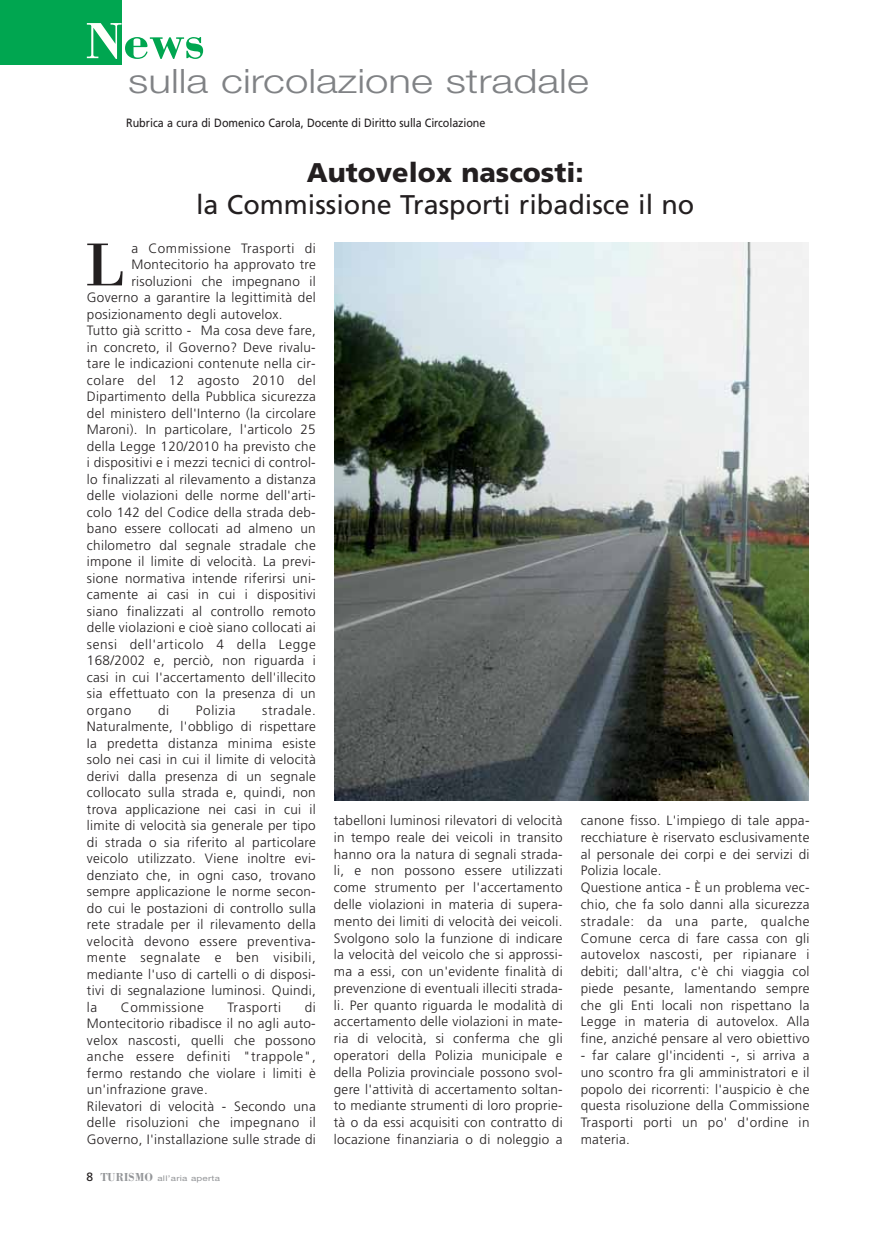
<style>
.page{position:relative;width:893px;height:1234px;background:#fff}
.page>*{position:absolute;margin:0;border:0;box-sizing:border-box;transform-origin:0 0}
.t1{font:62.55px "Bodoni";color:#231f20}
.t2{font:700 52.5px "Bodoni";color:#00a650}
.t3{font:300 33.6px "Helvetica Neue";color:#808285;scale:1.25 1}
.t4{font:27px "Frutiger";color:#231f20}
.t5{font:900 27px "Frutiger";color:#231f20}
.t6{font:300 13.5px/16.8px "Frutiger";letter-spacing:.02em;color:#231f20;text-align:justify}
.t7{font:300 13.5px "Frutiger";letter-spacing:.045em;color:#231f20}
.t8{font:300 13.5px "Frutiger";letter-spacing:.04em;color:#231f20}
.t9{font:12px "Frutiger";letter-spacing:-.01em;color:#231f20;scale:.9 1}
.t10{font:7.8px "Helvetica Neue";letter-spacing:.03em;color:#939598;scale:1.25 1}
.s1{color:#fffffb}
.s2{font-family:"Frutiger";font-size:12px;color:#231f20}
.s3{font-family:"Bodoni";font-weight:700;font-size:12px}
</style>
<div class="page">
<div style="left:0;top:0;width:121px;height:65px;background:#00a650"></div>
<img style="left:335px;top:242px;width:473px;height:557px">
<h2 class="t2" style="left:85px;top:15px;width:121px"><span class="s1">N</span>ews</h2>
<h3 class="t3" style="left:128px;top:69px;width:370px">sulla circolazione stradale</h3>
<p class="t9" style="left:126px;top:118px;width:401px">Rubrica a cura di Domenico Carola, Docente di Diritto sulla Circolazione</p>
<h3 class="t5" style="left:307px;top:161px;width:278px">Autovelox nascosti:</h3>
<h3 class="t4" style="left:196px;top:193px;width:500px">la Commissione Trasporti ribadisce il no</h3>
<h1 class="t1" style="left:86px;top:233px;width:40px">L</h1>
<p class="t8" style="left:131px;top:242px;width:186px">a Commissione Trasporti di</p>
<p class="t6" style="left:131px;top:258px;width:186px">Montecitorio ha approvato tre</p>
<p class="t6" style="left:131px;top:275px;width:186px">risoluzioni che impegnano il</p>
<p class="t6" style="left:87px;top:291px;width:230px">Governo a garantire la legittimità del</p>
<p class="t6" style="left:87px;top:308px;width:197px">posizionamento degli autovelox.</p>
<p class="t6" style="left:87px;top:324px;width:230px">Tutto già scritto - Ma cosa deve fare,</p>
<p class="t6" style="left:87px;top:341px;width:230px">in concreto, il Governo? Deve rivalu-</p>
<p class="t6" style="left:87px;top:357px;width:230px">tare le indicazioni contenute nella cir-</p>
<p class="t7" style="left:87px;top:374px;width:230px">colare del 12 agosto 2010 del</p>
<p class="t6" style="left:87px;top:390px;width:230px">Dipartimento della Pubblica sicurezza</p>
<p class="t6" style="left:87px;top:407px;width:230px">del ministero dell'Interno (la circolare</p>
<p class="t6" style="left:87px;top:423px;width:230px">Maroni). In particolare, l'articolo 25</p>
<p class="t6" style="left:87px;top:440px;width:230px">della Legge 120/2010 ha previsto che</p>
<p class="t6" style="left:87px;top:456px;width:230px">i dispositivi e i mezzi tecnici di control-</p>
<p class="t6" style="left:87px;top:473px;width:230px">lo finalizzati al rilevamento a distanza</p>
<p class="t6" style="left:87px;top:489px;width:230px">delle violazioni delle norme dell'arti-</p>
<p class="t6" style="left:87px;top:506px;width:230px">colo 142 del Codice della strada deb-</p>
<p class="t6" style="left:87px;top:522px;width:230px">bano essere collocati ad almeno un</p>
<p class="t6" style="left:87px;top:539px;width:230px">chilometro dal segnale stradale che</p>
<p class="t6" style="left:87px;top:555px;width:230px">impone il limite di velocità. La previ-</p>
<p class="t6" style="left:87px;top:572px;width:230px">sione normativa intende riferirsi uni-</p>
<p class="t6" style="left:87px;top:588px;width:230px">camente ai casi in cui i dispositivi</p>
<p class="t6" style="left:87px;top:605px;width:230px">siano finalizzati al controllo remoto</p>
<p class="t6" style="left:87px;top:621px;width:230px">delle violazioni e cioè siano collocati ai</p>
<p class="t7" style="left:87px;top:638px;width:230px">sensi dell'articolo 4 della Legge</p>
<p class="t6" style="left:87px;top:654px;width:230px">168/2002 e, perciò, non riguarda i</p>
<p class="t6" style="left:87px;top:670px;width:230px">casi in cui I'accertamento dell'illecito</p>
<p class="t6" style="left:87px;top:687px;width:230px">sia effettuato con Ia presenza di un</p>
<p class="t6" style="left:87px;top:703px;width:46px">organo</p>
<p class="t6" style="left:158px;top:703px;width:13px">di</p>
<p class="t7" style="left:196px;top:704px;width:41px">Polizia</p>
<p class="t6" style="left:87px;top:704px;width:230px;text-indent:175px">stradale.<br>Naturalmente, l'obbligo di rispettare Ia predetta distanza minima esiste solo nei casi in cui il limite di velocità derivi dalla presenza di un segnale collocato sulla strada e, quindi, non trova applicazione nei casi in cui il limite di velocità sia generale per tipo di strada o sia riferito al particolare veicolo utilizzato. Viene inoltre evi&shy;denziato che, in ogni caso, trovano sempre applicazione le norme secon&shy;do cui le postazioni di controllo sulla rete stradale per il rilevamento della velocità devono essere preventiva&shy;mente segnalate e ben visibili, mediante l'uso di cartelli o di disposi&shy;tivi di segnalazione luminosi. Quindi, la</p>
<p class="t6" style="left:334px;top:814px;width:230px">tabelloni luminosi rilevatori di velocità in tempo reale dei veicoli in transito hanno ora la natura di segnali strada&shy;li, e non possono essere utilizzati come strumento per l'accertamento delle violazioni in materia di supera&shy;mento dei limiti di velocità dei veicoli.<br>Svolgono solo la funzione di indicare la velocità del veicolo che si approssi&shy;ma a essi, con un'evidente finalità di prevenzione di eventuali illeciti strada&shy;li. Per quanto riguarda le modalità di accertamento delle violazioni in mate&shy;ria di velocità, si conferma che gli operatori della Polizia municipale e della Polizia provinciale possono svol&shy;gere l'attività di accertamento soltan&shy;to mediante strumenti di loro proprie&shy;tà o da essi acquisiti con contratto di locazione finanziaria o di noleggio a</p>
<p class="t6" style="left:581px;top:814px;width:230px;text-align:left">canone fisso. L'impiego di tale appa&shy;recchiature è riservato esclusivamente al personale dei corpi e dei servizi di Polizia locale.<br>Questione antica - È un problema vec&shy;chio, che fa solo danni alla sicurezza stradale: da una parte, qualche Comune cerca di fare cassa con gli autovelox nascosti, per ripianare i debiti; dall'altra, c'è chi viaggia col piede pesante, lamentando sempre che gli Enti locali non rispettano la Legge in materia di autovelox. Alla fine, anziché pensare al vero obiettivo</p>
<p class="t6" style="left:87px;top:1000px;width:230px;text-align:left;text-indent:218px">di<br>Montecitorio ribadisce il no agli auto&shy;velox nascosti, quelli che possono anche essere definiti "trappole", fermo restando che violare i limiti è un'infrazione grave.<br>Rilevatori di velocità - Secondo una delle risoluzioni che impegnano il<br>Governo, I'installazione sulle strade di</p>
<p class="t7" style="left:121px;top:1001px;width:85px">Commissione</p>
<p class="t7" style="left:227px;top:1001px;width:55px">Trasporti</p>
<p class="t6" style="left:581px;top:1048px;width:230px">- far calare gl'incidenti -, si arriva a uno scontro fra gli amministratori e il popolo dei ricorrenti: l'auspicio è che questa risoluzione della Commissione Trasporti porti un po' d'ordine in materia.</p>
<p class="t10" style="left:86px;top:1174px;width:109px"><span class="s2">8</span> <span class="s3">TURISMO</span> all’aria aperta</p>
</div>
